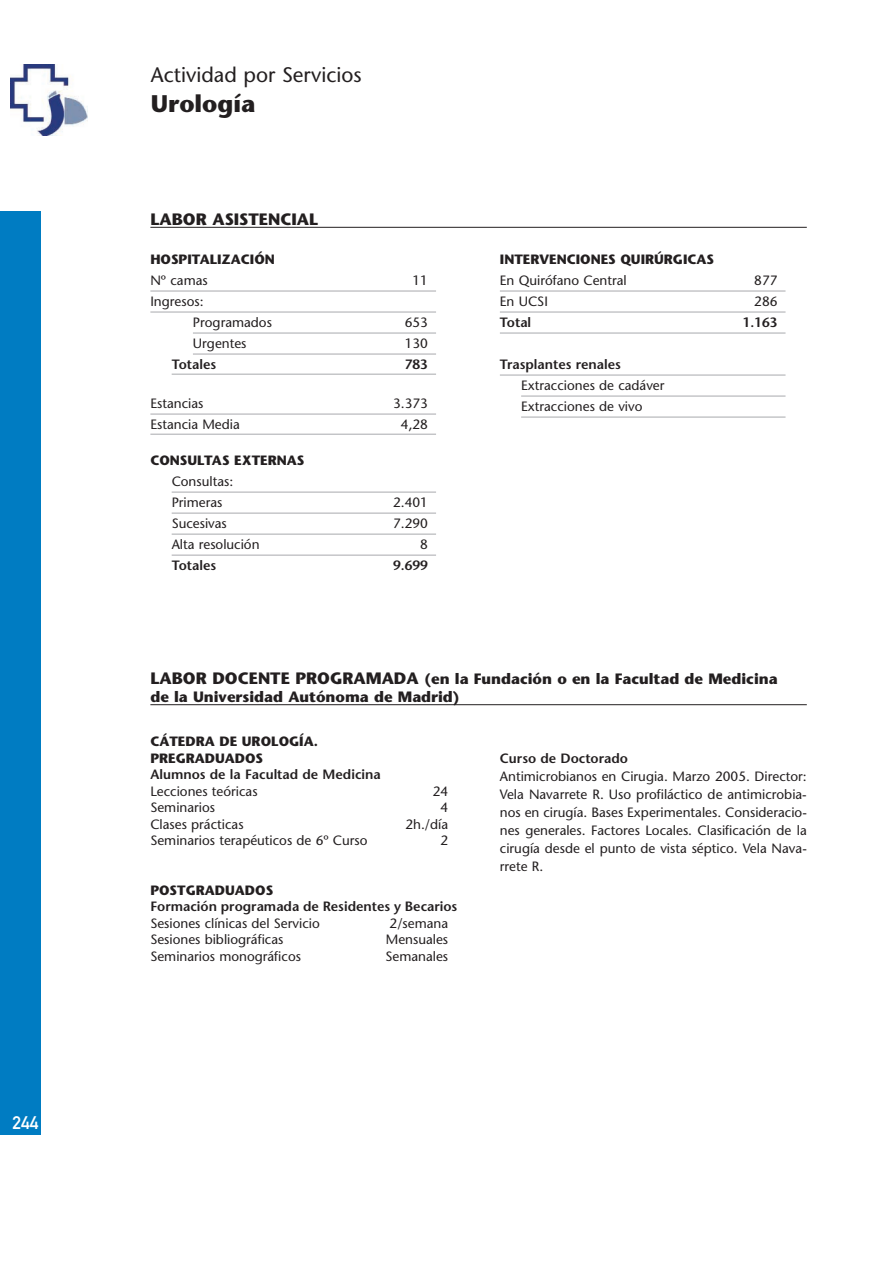
<style>
.page{position:relative;width:893px;height:1262px;background:#fff}
.page>*{position:absolute;margin:0;border:0;box-sizing:border-box;transform-origin:0 0}
.t1{font:700 24px "Stone Sans";color:#231f20}
.t2{font:21px "Stone Sans";color:#231f20}
.t3{font:18px "DIN Mittelschrift";color:#fff}
.t4{font:700 16.5px "Stone Sans";color:#231f20}
.t5{font:700 15px/18px "Stone Sans";color:#231f20}
.t6{font:13.5px/18px "Stone Sans";color:#231f20}
.t7{font:600 13.5px "Stone Sans";color:#231f20}
.t8{font:700 13.5px/16.5px "Stone Sans";color:#231f20}
.s1{font-size:16.5px}
</style>
<div class="page">
<img style="left:11px;top:64px;width:76px;height:71px">
<div style="left:0;top:211px;width:41px;height:923px;background:#007cc2"></div>
<hr style="left:150px;top:291px;width:286px;height:1px;background:#a8a9ad">
<hr style="left:150px;top:312px;width:286px;height:1px;background:#a8a9ad">
<hr style="left:193px;top:333px;width:243px;height:1px;background:#a8a9ad">
<hr style="left:193px;top:354px;width:243px;height:1px;background:#a8a9ad">
<hr style="left:172px;top:374px;width:264px;height:1px;background:#a8a9ad">
<hr style="left:150px;top:414px;width:286px;height:1px;background:#a8a9ad">
<hr style="left:150px;top:434px;width:286px;height:1px;background:#a8a9ad">
<hr style="left:172px;top:492px;width:264px;height:1px;background:#a8a9ad">
<hr style="left:172px;top:513px;width:264px;height:1px;background:#a8a9ad">
<hr style="left:172px;top:534px;width:264px;height:1px;background:#a8a9ad">
<hr style="left:172px;top:555px;width:264px;height:1px;background:#a8a9ad">
<hr style="left:500px;top:291px;width:285px;height:1px;background:#a8a9ad">
<hr style="left:500px;top:312px;width:285px;height:1px;background:#a8a9ad">
<hr style="left:500px;top:333px;width:285px;height:1px;background:#a8a9ad">
<hr style="left:500px;top:375px;width:285px;height:1px;background:#a8a9ad">
<hr style="left:521px;top:396px;width:264px;height:1px;background:#a8a9ad">
<hr style="left:521px;top:417px;width:264px;height:1px;background:#a8a9ad">
<hr style="left:150px;top:227px;width:656px;height:1px;background:#231f20">
<hr style="left:150px;top:704px;width:656px;height:1px;background:#231f20">
<h3 class="t3" style="left:13px;top:1116px;width:27px">244</h3>
<h2 class="t2" style="left:151px;top:67px;width:212px">Actividad por Servicios</h2>
<h1 class="t1" style="left:151px;top:95px;width:106px">Urología</h1>
<p class="t4" style="left:150px;top:213px;width:169px">LABOR ASISTENCIAL</p>
<p class="t8" style="left:150px;top:253px;width:126px">HOSPITALIZACIÓN</p>
<p class="t6" style="left:150px;top:273px;width:59px">Nº camas</p>
<p class="t6" style="left:412px;top:273px;width:17px">11</p>
<p class="t6" style="left:193px;top:292px;width:80px;line-height:21px;text-indent:-43px">Ingresos:<br>Programados</p>
<p class="t6" style="left:405px;top:315px;width:25px">653</p>
<p class="t6" style="left:193px;top:336px;width:55px">Urgentes</p>
<p class="t6" style="left:405px;top:336px;width:25px">130</p>
<p class="t7" style="left:172px;top:359px;width:46px">Totales</p>
<p class="t7" style="left:405px;top:359px;width:25px">783</p>
<p class="t6" style="left:150px;top:396px;width:54px">Estancias</p>
<p class="t6" style="left:393px;top:396px;width:36px">3.373</p>
<p class="t6" style="left:150px;top:417px;width:91px">Estancia Media</p>
<p class="t6" style="left:401px;top:417px;width:29px">4,28</p>
<p class="t8" style="left:150px;top:454px;width:155px">CONSULTAS EXTERNAS</p>
<p class="t6" style="left:172px;top:472px;width:63px;line-height:21px">Consultas:<br>Primeras</p>
<p class="t6" style="left:393px;top:495px;width:36px">2.401</p>
<p class="t6" style="left:172px;top:516px;width:57px">Sucesivas</p>
<p class="t6" style="left:393px;top:516px;width:36px">7.290</p>
<p class="t6" style="left:172px;top:537px;width:89px">Alta resolución</p>
<p class="t6" style="left:420px;top:537px;width:9px">8</p>
<p class="t7" style="left:172px;top:560px;width:46px">Totales</p>
<p class="t7" style="left:393px;top:560px;width:36px">9.699</p>
<p class="t8" style="left:500px;top:253px;width:216px">INTERVENCIONES QUIRÚRGICAS</p>
<p class="t6" style="left:500px;top:273px;width:128px">En Quirófano Central</p>
<p class="t6" style="left:754px;top:273px;width:25px">877</p>
<p class="t6" style="left:500px;top:294px;width:50px">En UCSI</p>
<p class="t6" style="left:754px;top:294px;width:25px">286</p>
<p class="t7" style="left:500px;top:317px;width:33px">Total</p>
<p class="t7" style="left:742px;top:317px;width:36px">1.163</p>
<p class="t7" style="left:500px;top:359px;width:123px">Trasplantes renales</p>
<p class="t6" style="left:521px;top:376px;width:145px;line-height:21px">Extracciones de cadáver<br>Extracciones de vivo</p>
<p class="t5" style="left:150px;top:671px;width:628px"><span class="s1">LABOR DOCENTE PROGRAMADA</span> (en la Fundación o en la Facultad de Medicina de la Universidad Autónoma de Madrid)</p>
<p class="t8" style="left:150px;top:734px;width:169px">CÁTEDRA DE UROLOGÍA.<br>PREGRADUADOS</p>
<p class="t7" style="left:150px;top:769px;width:232px">Alumnos de la Facultad de Medicina</p>
<p class="t6" style="left:150px;top:783px;width:109px">Lecciones teóricas</p>
<p class="t6" style="left:432px;top:783px;width:17px">24</p>
<p class="t6" style="left:150px;top:800px;width:66px">Seminarios</p>
<p class="t6" style="left:440px;top:800px;width:9px">4</p>
<p class="t6" style="left:150px;top:816px;width:95px">Clases prácticas</p>
<p class="t6" style="left:405px;top:816px;width:44px">2h./día</p>
<p class="t6" style="left:150px;top:833px;width:219px">Seminarios terapéuticos de 6º Curso</p>
<p class="t6" style="left:440px;top:833px;width:9px">2</p>
<p class="t8" style="left:150px;top:883px;width:124px">POSTGRADUADOS</p>
<p class="t7" style="left:150px;top:901px;width:308px">Formación programada de Residentes y Becarios</p>
<p class="t6" style="left:150px;top:915px;width:171px">Sesiones clínicas del Servicio</p>
<p class="t6" style="left:389px;top:915px;width:60px">2/semana</p>
<p class="t6" style="left:150px;top:932px;width:134px">Sesiones bibliográficas</p>
<p class="t6" style="left:386px;top:932px;width:64px">Mensuales</p>
<p class="t6" style="left:150px;top:948px;width:152px">Seminarios monográficos</p>
<p class="t6" style="left:385px;top:948px;width:64px">Semanales</p>
<p class="t7" style="left:500px;top:753px;width:130px">Curso de Doctorado</p>
<p class="t6" style="left:500px;top:768px;width:308px;text-align:justify">Antimicrobianos en Cirugia. Marzo 2005. Director:<br>Vela Navarrete R. Uso profiláctico de antimicrobia&shy;nos en cirugía. Bases Experimentales. Consideracio&shy;nes generales. Factores Locales. Clasificación de la cirugía desde el punto de vista séptico. Vela Nava&shy;rrete R.</p>
</div>
